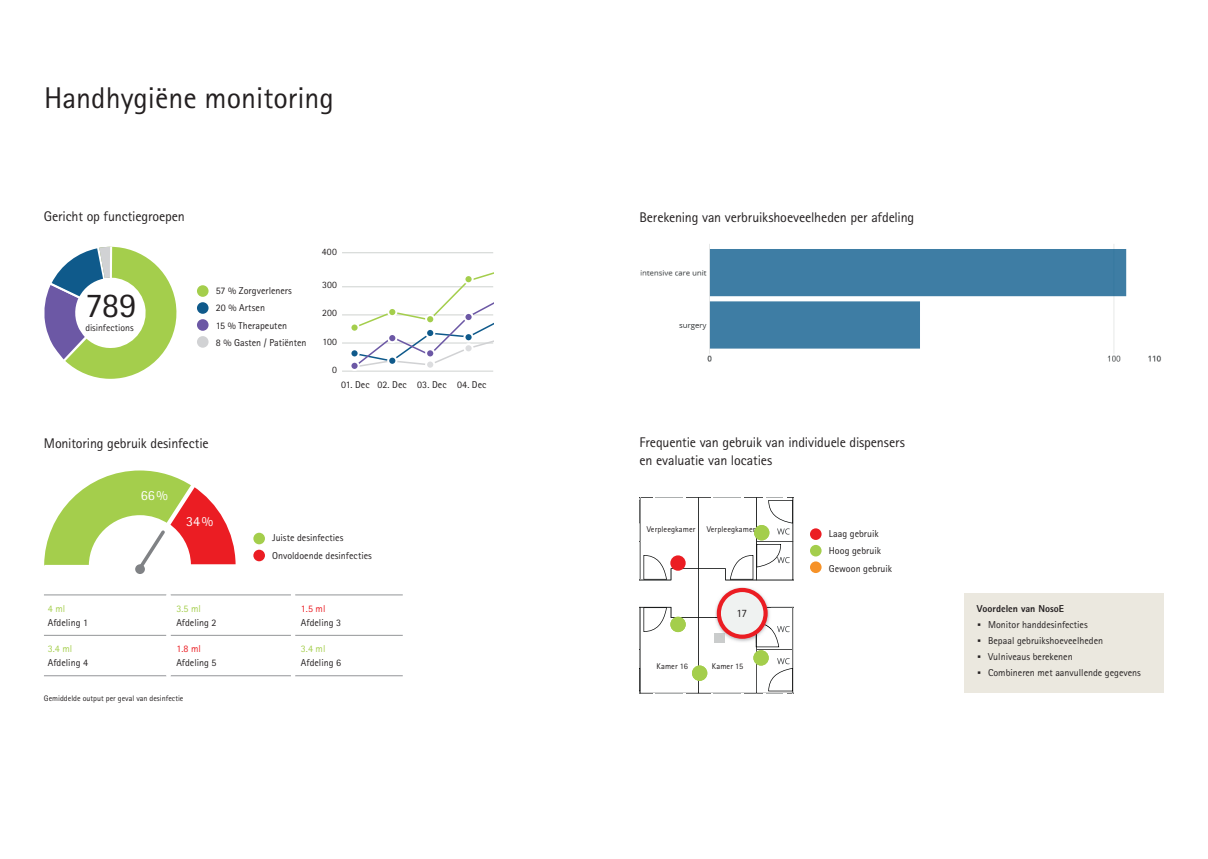
<style>
.page{position:relative;width:1208px;height:859px;background:#fff}
.page>*{position:absolute;margin:0;border:0;box-sizing:border-box;transform-origin:0 0}
.t1{font:34.9px "Rotis Sans Serif Pro";color:#231f20}
.t2{font:30px "Rotis Sans Serif Pro";color:#231f20}
.t3{font:14px/18px "Rotis Sans Serif Pro";letter-spacing:-.01em;color:#231f20}
.t4{font:13.9px "Rotis Sans Serif Pro";color:#fff}
.t5{font:11.3px "Rotis Sans Serif Pro";color:#231f20}
.t6{font:10px/17.4px "Rotis Sans Serif Pro";color:#231f20}
.t7{font:10px "Rotis Sans Serif Pro";color:#a4ce4c}
.t8{font:10px "Rotis Sans Serif Pro";color:#eb1d23}
.t9{font:9.8px "Rotis Sans Serif Pro";color:#231f20}
.t10{font:8.4px "Rotis Sans Serif Pro";color:#231f20}
.t11{font:8.3px "Rotis Sans Serif Pro";letter-spacing:.005em;color:#231f20}
.t12{font:8px "Rotis Sans Serif Pro";color:#231f20}
.s1{font-weight:800}
.s2{font-weight:800;font-size:20px}
</style>
<div class="page">
<svg style="left:44px;top:247px;width:133px;height:132px"></svg>
<div style="left:197px;top:285px;width:11px;height:12px;background:#a4ce4c;border-radius:50%"></div>
<div style="left:197px;top:302px;width:11px;height:12px;background:#0f5a8b;border-radius:50%"></div>
<div style="left:197px;top:319px;width:11px;height:12px;background:#6c58a5;border-radius:50%"></div>
<div style="left:197px;top:336px;width:11px;height:12px;background:#d1d2d4;border-radius:50%"></div>
<div style="left:135px;top:564px;width:10px;height:10px;background:#808285;border-radius:5px"></div>
<svg style="left:44px;top:470px;width:192px;height:101px"></svg>
<div style="left:253px;top:533px;width:12px;height:11px;background:#a4ce4c;border-radius:50%"></div>
<div style="left:253px;top:550px;width:12px;height:11px;background:#eb1d23;border-radius:50%"></div>
<div style="left:965px;top:593px;width:199px;height:99px;background:#ebe8df"></div>
<svg style="left:640px;top:497px;width:154px;height:197px"></svg>
<div style="left:810px;top:528px;width:11px;height:12px;background:#eb1d23;border-radius:50%"></div>
<div style="left:810px;top:545px;width:11px;height:11px;background:#a4ce4c;border-radius:50%"></div>
<div style="left:810px;top:561px;width:11px;height:12px;background:#f69228;border-radius:50%"></div>
<hr style="left:44px;top:635px;width:122px;height:1px;background:#939598">
<hr style="left:171px;top:635px;width:120px;height:1px;background:#939598">
<hr style="left:295px;top:635px;width:108px;height:1px;background:#939598">
<hr style="left:44px;top:675px;width:122px;height:1px;background:#939598">
<hr style="left:171px;top:675px;width:120px;height:1px;background:#939598">
<hr style="left:295px;top:675px;width:108px;height:1px;background:#939598">
<hr style="left:44px;top:595px;width:122px;height:1px;background:#939598">
<hr style="left:171px;top:595px;width:120px;height:1px;background:#939598">
<hr style="left:295px;top:595px;width:108px;height:1px;background:#939598">
<hr style="left:342px;top:343px;width:151px;height:1px;background:#cfd2d0">
<hr style="left:342px;top:314px;width:151px;height:1px;background:#cfd2d0">
<hr style="left:342px;top:286px;width:151px;height:1px;background:#cfd2d0">
<hr style="left:342px;top:252px;width:151px;height:1px;background:#cfd2d0">
<svg style="left:352px;top:272px;width:141px;height:95px"></svg>
<hr style="left:342px;top:371px;width:151px;height:1px;background:#cfd2d0">
<svg style="left:350px;top:323px;width:9px;height:9px"></svg>
<div style="left:349px;top:322px;width:11px;height:11px;border:2px solid #fff;border-radius:50%"></div>
<div style="left:350px;top:362px;width:9px;height:8px;background:#6c58a5;border-radius:50%"></div>
<div style="left:349px;top:361px;width:11px;height:10px;border:2px solid #fff;border-radius:50%"></div>
<div style="left:350px;top:349px;width:9px;height:8px;background:#0f5a8b;border-radius:50%"></div>
<div style="left:349px;top:348px;width:11px;height:10px;border:2px solid #fff;border-radius:50%"></div>
<div style="left:388px;top:308px;width:8px;height:8px;background:#a4ce4c;border-radius:50%"></div>
<div style="left:387px;top:307px;width:10px;height:10px;border:2px solid #fff;border-radius:50%"></div>
<div style="left:388px;top:334px;width:8px;height:8px;background:#6c58a5;border-radius:50%"></div>
<div style="left:387px;top:333px;width:10px;height:10px;border:2px solid #fff;border-radius:50%"></div>
<div style="left:388px;top:357px;width:8px;height:8px;background:#0f5a8b;border-radius:50%"></div>
<div style="left:387px;top:356px;width:10px;height:10px;border:2px solid #fff;border-radius:50%"></div>
<div style="left:426px;top:315px;width:8px;height:8px;background:#a4ce4c;border-radius:50%"></div>
<div style="left:425px;top:314px;width:10px;height:10px;border:2px solid #fff;border-radius:50%"></div>
<div style="left:426px;top:349px;width:8px;height:8px;background:#6c58a5;border-radius:50%"></div>
<div style="left:425px;top:348px;width:10px;height:10px;border:2px solid #fff;border-radius:50%"></div>
<div style="left:426px;top:360px;width:8px;height:9px;background:#dcdddf;border-radius:50%"></div>
<div style="left:425px;top:359px;width:10px;height:11px;border:2px solid #fff;border-radius:50%"></div>
<div style="left:426px;top:329px;width:8px;height:8px;background:#0f5a8b;border-radius:50%"></div>
<div style="left:425px;top:328px;width:10px;height:10px;border:2px solid #fff;border-radius:50%"></div>
<div style="left:464px;top:275px;width:8px;height:8px;background:#a4ce4c;border-radius:50%"></div>
<div style="left:463px;top:274px;width:10px;height:10px;border:2px solid #fff;border-radius:50%"></div>
<div style="left:464px;top:313px;width:8px;height:8px;background:#6c58a5;border-radius:50%"></div>
<div style="left:463px;top:312px;width:10px;height:10px;border:2px solid #fff;border-radius:50%"></div>
<div style="left:464px;top:333px;width:8px;height:8px;background:#0f5a8b;border-radius:50%"></div>
<div style="left:463px;top:332px;width:10px;height:10px;border:2px solid #fff;border-radius:50%"></div>
<div style="left:464px;top:344px;width:8px;height:8px;background:#dcdddf;border-radius:50%"></div>
<div style="left:463px;top:343px;width:10px;height:10px;border:2px solid #fff;border-radius:50%"></div>
<img style="left:640px;top:244px;width:521px;height:118px">
<h2 class="t2" style="left:44px;top:81px;width:291px">Handhygiëne monitoring</h2>
<h3 class="t3" style="left:44px;top:208px;width:142px">Gericht op functiegroepen</h3>
<h3 class="t3" style="left:639px;top:208px;width:276px">Berekening van verbruikshoeveelheden per afdeling</h3>
<h1 class="t1" style="left:85px;top:284px;width:53px">789</h1>
<p class="t9" style="left:85px;top:322px;width:50px">disinfections</p>
<p class="t6" style="left:216px;top:282px;width:92px">57 % Zorgverleners<br>20 % Artsen<br>15 % Therapeuten<br>8 % Gasten / Patiënten</p>
<p class="t9" style="left:322px;top:246px;width:17px">400</p>
<p class="t9" style="left:322px;top:279px;width:16px">300</p>
<p class="t9" style="left:322px;top:307px;width:16px">200</p>
<p class="t9" style="left:322px;top:336px;width:16px">100</p>
<p class="t9" style="left:332px;top:364px;width:6px">0</p>
<p class="t6" style="left:341px;top:376px;width:147px">01. Dec 02. Dec 03. Dec 04. Dec</p>
<h3 class="t3" style="left:44px;top:435px;width:166px">Monitoring gebruik desinfectie</h3>
<h3 class="t3" style="left:639px;top:433px;width:267px">Frequentie van gebruik van individuele dispensers en evaluatie van locaties</h3>
<p class="t7" style="left:48px;top:602px;width:19px">4 ml</p>
<p class="t6" style="left:48px;top:614px;width:42px">Afdeling 1</p>
<p class="t7" style="left:48px;top:643px;width:26px">3.4 ml</p>
<p class="t6" style="left:48px;top:654px;width:42px">Afdeling 4</p>
<h3 class="t4" style="left:141px;top:487px;width:29px">66 %</h3>
<h3 class="t4" style="left:186px;top:513px;width:29px">34 %</h3>
<p class="t7" style="left:176px;top:602px;width:26px">3.5 ml</p>
<p class="t6" style="left:176px;top:614px;width:42px">Afdeling 2</p>
<p class="t8" style="left:176px;top:643px;width:26px">1.8 ml</p>
<p class="t6" style="left:176px;top:654px;width:42px">Afdeling 5</p>
<p class="t12" style="left:44px;top:694px;width:141px">Gemiddelde output per geval van desinfectie</p>
<p class="t6" style="left:272px;top:529px;width:101px">Juiste desinfecties<br>Onvoldoende desinfecties</p>
<p class="t8" style="left:301px;top:602px;width:26px">1.5 ml</p>
<p class="t6" style="left:301px;top:614px;width:42px">Afdeling 3</p>
<p class="t7" style="left:301px;top:643px;width:26px">3.4 ml</p>
<p class="t6" style="left:301px;top:654px;width:42px">Afdeling 6</p>
<p class="t11" style="left:646px;top:524px;width:50px">Verpleegkamer</p>
<p class="t11" style="left:706px;top:524px;width:50px">Verpleegkamer</p>
<p class="t5" style="left:736px;top:606px;width:12px">17</p>
<p class="t10" style="left:656px;top:661px;width:33px">Kamer 16</p>
<p class="t10" style="left:712px;top:661px;width:33px">Kamer 15</p>
<p class="t6" style="left:828px;top:525px;width:65px">Laag gebruik<br>Hoog gebruik<br>Gewoon gebruik</p>
<p class="t6" style="left:976px;top:601px;width:166px;line-height:16px"><span class="s1">Voordelen van NosoE<br></span><span class="s2">·</span> Monitor handdesinfecties<br><span class="s2">·</span> Bepaal gebruikshoeveelheden<br><span class="s2">·</span> Vulniveaus berekenen<br><span class="s2">·</span> Combineren met aanvullende gegevens</p>
</div>
